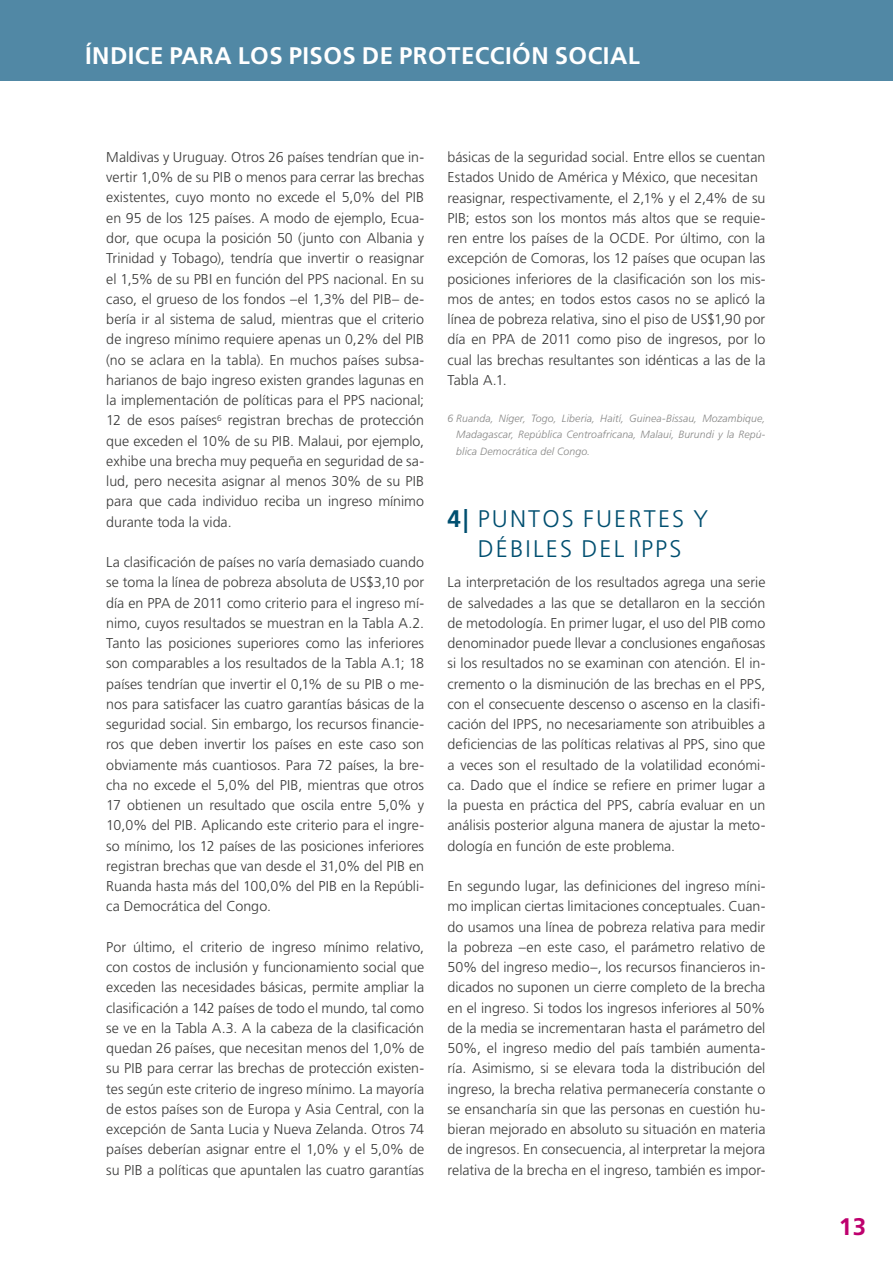
<style>
.page{position:relative;width:893px;height:1263px;background:#fff}
.page>*{position:absolute;margin:0;border:0;box-sizing:border-box;transform-origin:0 0}
.t1{font:700 24px "Frutiger LT Std";letter-spacing:.02em;color:#fff}
.t2{font:300 24px/30px "Frutiger LT Std";letter-spacing:.09em;color:#004f70;text-align:center}
.t3{font:700 24px "Frutiger LT Std";color:#be006e}
.t4{font:300 14.25px/20.2px "Frutiger LT Std";color:#3b3b3a;text-align:justify}
.t5{font:italic 300 10.5px/16.5px "Frutiger LT Std";letter-spacing:.01em;color:#878786;text-align:justify}
.s1{font-weight:700}
</style>
<div class="page">
<div style="left:0;top:0;width:893px;height:81px;background:#5188a5"></div>
<h1 class="t1" style="left:85px;top:41px;width:556px">ÍNDICE PARA LOS PISOS DE PROTECCIÓN SOCIAL</h1>
<p class="t4" style="left:106px;top:147px;width:319px">Maldivas y Uruguay. Otros 26 países tendrían que in&shy;vertir 1,0% de su PIB o menos para cerrar las brechas existentes, cuyo monto no excede el 5,0% del PIB en 95 de los 125 países. A modo de ejemplo, Ecua&shy;dor, que ocupa la posición 50 (junto con Albania y Trinidad y Tobago), tendría que invertir o reasignar el 1,5% de su PBI en función del PPS nacional. En su caso, el grueso de los fondos –el 1,3% del PIB– de&shy;bería ir al sistema de salud, mientras que el criterio de ingreso mínimo requiere apenas un 0,2% del PIB (no se aclara en la tabla). En muchos países subsa&shy;harianos de bajo ingreso existen grandes lagunas en la implementación de políticas para el PPS nacional; 12 de esos países<sup>6</sup> registran brechas de protección que exceden el 10% de su PIB. Malaui, por ejemplo, exhibe una brecha muy pequeña en seguridad de sa&shy;lud, pero necesita asignar al menos 30% de su PIB para que cada individuo reciba un ingreso mínimo durante toda la vida.</p>
<p class="t4" style="left:106px;top:552px;width:319px">La clasificación de países no varía demasiado cuando se toma la línea de pobreza absoluta de US$3,10 por día en PPA de 2011 como criterio para el ingreso mí&shy;nimo, cuyos resultados se muestran en la Tabla A.2.<br>Tanto las posiciones superiores como las inferiores son comparables a los resultados de la Tabla A.1; 18 países tendrían que invertir el 0,1% de su PIB o me&shy;nos para satisfacer las cuatro garantías básicas de la seguridad social. Sin embargo, los recursos financie&shy;ros que deben invertir los países en este caso son obviamente más cuantiosos. Para 72 países, la bre&shy;cha no excede el 5,0% del PIB, mientras que otros 17 obtienen un resultado que oscila entre 5,0% y 10,0% del PIB. Aplicando este criterio para el ingre&shy;so mínimo, los 12 países de las posiciones inferiores registran brechas que van desde el 31,0% del PIB en Ruanda hasta más del 100,0% del PIB en la Repúbli&shy;ca Democrática del Congo.</p>
<p class="t4" style="left:106px;top:937px;width:319px">Por último, el criterio de ingreso mínimo relativo, con costos de inclusión y funcionamiento social que exceden las necesidades básicas, permite ampliar la clasificación a 142 países de todo el mundo, tal como se ve en la Tabla A.3. A la cabeza de la clasificación quedan 26 países, que necesitan menos del 1,0% de su PIB para cerrar las brechas de protección existen&shy;tes según este criterio de ingreso mínimo. La mayoría de estos países son de Europa y Asia Central, con la excepción de Santa Lucia y Nueva Zelanda. Otros 74 países deberían asignar entre el 1,0% y el 5,0% de su PIB a políticas que apuntalen las cuatro garantías</p>
<p class="t4" style="left:448px;top:147px;width:319px;text-align:left">básicas de la seguridad social. Entre ellos se cuentan Estados Unido de América y México, que necesitan reasignar, respectivamente, el 2,1% y el 2,4% de su PIB; estos son los montos más altos que se requie&shy;ren entre los países de la OCDE. Por último, con la excepción de Comoras, los 12 países que ocupan las posiciones inferiores de la clasificación son los mis&shy;mos de antes; en todos estos casos no se aplicó la línea de pobreza relativa, sino el piso de US$1,90 por día en PPA de 2011 como piso de ingresos, por lo cual las brechas resultantes son idénticas a las de la Tabla A.1.</p>
<p class="t5" style="left:456px;top:410px;width:311px;text-indent:-9px">6 Ruanda, Níger, Togo, Liberia, Haití, Guinea-Bissau, Mozambique, Madagascar, República Centroafricana, Malaui, Burundi y la Repú&shy;blica Democrática del Congo.</p>
<h1 class="t2" style="left:448px;top:504px;width:262px"><span class="s1">4|</span> PUNTOS FUERTES Y<br>DÉBILES DEL IPPS</h1>
<p class="t4" style="left:448px;top:572px;width:319px">La interpretación de los resultados agrega una serie de salvedades a las que se detallaron en la sección de metodología. En primer lugar, el uso del PIB como denominador puede llevar a conclusiones engañosas si los resultados no se examinan con atención. El in&shy;cremento o la disminución de las brechas en el PPS, con el consecuente descenso o ascenso en la clasifi&shy;cación del IPPS, no necesariamente son atribuibles a deficiencias de las políticas relativas al PPS, sino que a veces son el resultado de la volatilidad económi&shy;ca. Dado que el índice se refiere en primer lugar a la puesta en práctica del PPS, cabría evaluar en un análisis posterior alguna manera de ajustar la meto&shy;dología en función de este problema.</p>
<p class="t4" style="left:448px;top:876px;width:319px">En segundo lugar, las definiciones del ingreso míni&shy;mo implican ciertas limitaciones conceptuales. Cuan&shy;do usamos una línea de pobreza relativa para medir la pobreza –en este caso, el parámetro relativo de 50% del ingreso medio–, los recursos financieros in&shy;dicados no suponen un cierre completo de la brecha en el ingreso. Si todos los ingresos inferiores al 50% de la media se incrementaran hasta el parámetro del 50%, el ingreso medio del país también aumenta&shy;ría. Asimismo, si se elevara toda la distribución del ingreso, la brecha relativa permanecería constante o se ensancharía sin que las personas en cuestión hu&shy;bieran mejorado en absoluto su situación en materia de ingresos. En consecuencia, al interpretar la mejora relativa de la brecha en el ingreso, también es impor-</p>
<h1 class="t3" style="left:839px;top:1213px;width:29px">13</h1>
</div>
